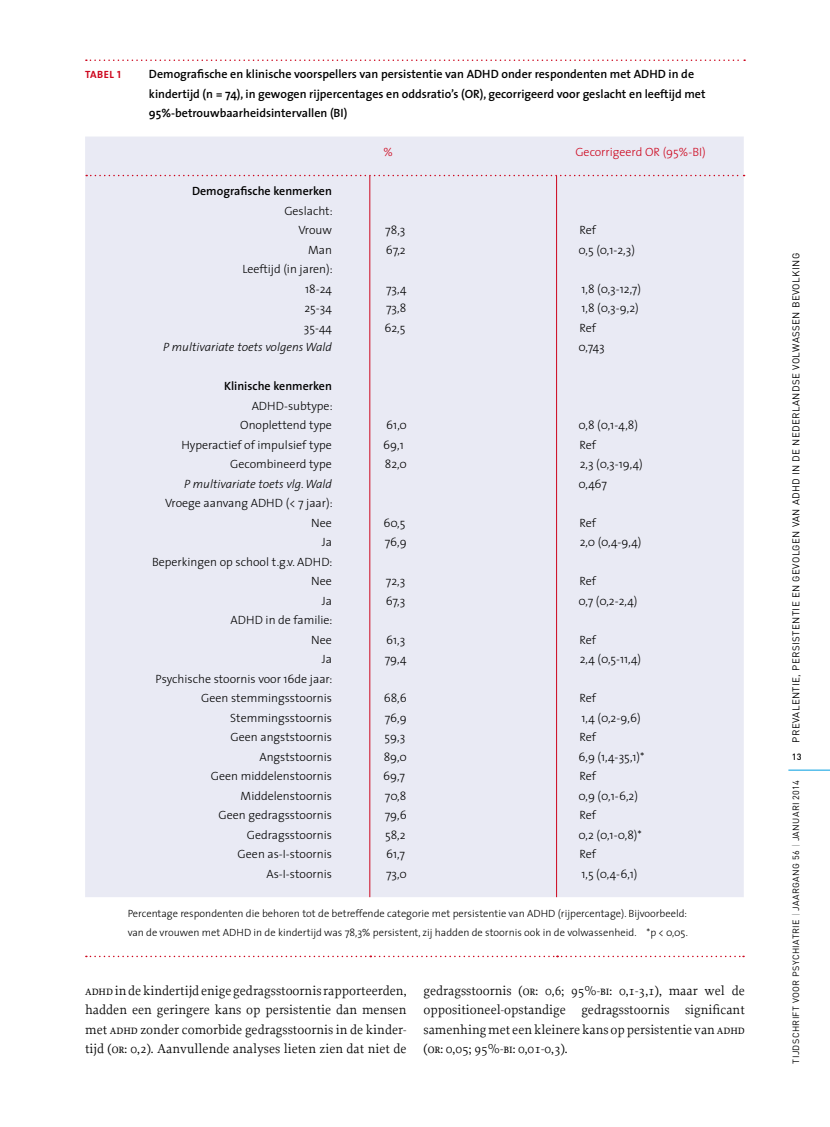
<style>
.page{position:relative;width:830px;height:1127px;background:#fff}
.page>*{position:absolute;margin:0;border:0;box-sizing:border-box;transform-origin:0 0}
.t1{font:13.5px/19.5px "Proforma";color:#000;text-align:justify}
.t2{font:300 12px/19.5px "The Sans";color:#000;text-align:right}
.t3{font:600 12px/19.5px "The Sans";color:#000}
.t4{font:italic 300 12px "The Sans";color:#000}
.t5{font:300 12px "The Sans";color:#cd071e}
.t6{font:300 10.5px/19.5px "The Sans";color:#000}
.t7{font:10.5px "The Sans Bold Caps";letter-spacing:.04em;color:#cd071e}
.t8{font:9.75px "DIN";letter-spacing:.04em;color:#000}
.t9{font:9px "DIN";letter-spacing:.04em;color:#000}
.t10{font:500 9px "DIN";color:#000}
.s1{font-family:"Proforma Book SC"}
.s2{color:#9c9e9f}
</style>
<div class="page">
<hr style="left:788px;top:770px;width:41px;height:1px;background:#009ee0">
<svg style="left:86px;top:59px;width:658px;height:2px"></svg>
<div style="left:85px;top:136px;width:658px;height:761px;background:#e9eaf4"></div>
<svg style="left:86px;top:955px;width:657px;height:2px"></svg>
<svg style="left:86px;top:175px;width:658px;height:1px"></svg>
<hr style="left:369px;top:175px;width:1px;height:722px;background:#cd071e">
<hr style="left:556px;top:175px;width:1px;height:722px;background:#cd071e">
<p class="t7" style="left:85px;top:66px;width:37px">TABEL 1</p>
<p class="t3" style="left:149px;top:64px;width:557px">Demografische en klinische voorspellers van persistentie van ADHD onder respondenten met ADHD in de kindertijd (n = 74), in gewogen rijpercentages en oddsratio’s (OR), gecorrigeerd voor geslacht en leeftijd met<br>95%-betrouwbaarheidsintervallen (BI)</p>
<p class="t5" style="left:383px;top:142px;width:11px">%</p>
<p class="t5" style="left:575px;top:142px;width:132px">Gecorrigeerd OR (95%-BI)</p>
<p class="t3" style="left:192px;top:181px;width:141px">Demografische kenmerken</p>
<p class="t2" style="left:284px;top:200px;width:50px">Geslacht:<br>Vrouw</p>
<p class="t2" style="left:385px;top:220px;width:22px">78,3</p>
<p class="t2" style="left:579px;top:220px;width:18px">Ref</p>
<p class="t2" style="left:308px;top:239px;width:25px">Man</p>
<p class="t2" style="left:385px;top:239px;width:21px">67,2</p>
<p class="t2" style="left:578px;top:239px;width:58px">0,5 (0,1-2,3)</p>
<p class="t2" style="left:242px;top:259px;width:92px">Leeftijd (in jaren):<br>18-24</p>
<p class="t2" style="left:386px;top:278px;width:22px">73,4</p>
<p class="t2" style="left:581px;top:278px;width:61px">1,8 (0,3-12,7)</p>
<p class="t2" style="left:304px;top:298px;width:29px">25-34</p>
<p class="t2" style="left:386px;top:298px;width:22px">73,8</p>
<p class="t2" style="left:581px;top:298px;width:59px">1,8 (0,3-9,2)</p>
<p class="t2" style="left:304px;top:317px;width:30px">35-44</p>
<p class="t2" style="left:384px;top:317px;width:22px">62,5</p>
<p class="t2" style="left:579px;top:317px;width:18px">Ref</p>
<p class="t4" style="left:163px;top:337px;width:170px">P multivariate toets volgens Wald</p>
<p class="t2" style="left:578px;top:337px;width:28px">0,743</p>
<p class="t3" style="left:224px;top:376px;width:109px">Klinische kenmerken</p>
<p class="t2" style="left:240px;top:395px;width:94px">ADHD-subtype:<br>Onoplettend type</p>
<p class="t2" style="left:386px;top:415px;width:22px">61,0</p>
<p class="t2" style="left:578px;top:415px;width:61px">0,8 (0,1-4,8)</p>
<p class="t2" style="left:181px;top:434px;width:152px">Hyperactief of impulsief type</p>
<p class="t2" style="left:383px;top:434px;width:22px">69,1</p>
<p class="t2" style="left:579px;top:434px;width:18px">Ref</p>
<p class="t2" style="left:230px;top:454px;width:103px">Gecombineerd type</p>
<p class="t2" style="left:385px;top:454px;width:23px">82,0</p>
<p class="t2" style="left:579px;top:454px;width:65px">2,3 (0,3-19,4)</p>
<p class="t4" style="left:184px;top:474px;width:149px">P multivariate toets vlg. Wald</p>
<p class="t2" style="left:578px;top:473px;width:30px">0,467</p>
<p class="t2" style="left:165px;top:493px;width:169px">Vroege aanvang ADHD (&lt; 7 jaar):<br>Nee</p>
<p class="t2" style="left:383px;top:512px;width:24px">60,5</p>
<p class="t2" style="left:579px;top:512px;width:18px">Ref</p>
<p class="t2" style="left:322px;top:532px;width:12px">Ja</p>
<p class="t2" style="left:384px;top:532px;width:23px">76,9</p>
<p class="t2" style="left:579px;top:532px;width:63px">2,0 (0,4-9,4)</p>
<p class="t2" style="left:152px;top:551px;width:182px">Beperkingen op school t.g.v. ADHD:<br>Nee</p>
<p class="t2" style="left:386px;top:571px;width:21px">72,3</p>
<p class="t2" style="left:579px;top:571px;width:18px">Ref</p>
<p class="t2" style="left:321px;top:590px;width:12px">Ja</p>
<p class="t2" style="left:385px;top:590px;width:21px">67,3</p>
<p class="t2" style="left:578px;top:590px;width:60px">0,7 (0,2-2,4)</p>
<p class="t2" style="left:230px;top:610px;width:103px">ADHD in de familie:<br>Nee</p>
<p class="t2" style="left:386px;top:629px;width:21px">61,3</p>
<p class="t2" style="left:579px;top:629px;width:18px">Ref</p>
<p class="t2" style="left:321px;top:649px;width:12px">Ja</p>
<p class="t2" style="left:384px;top:649px;width:23px">79,4</p>
<p class="t2" style="left:579px;top:649px;width:63px">2,4 (0,5-11,4)</p>
<p class="t2" style="left:155px;top:668px;width:178px">Psychische stoornis voor 16de jaar:<br>Geen stemmingsstoornis</p>
<p class="t2" style="left:383px;top:688px;width:25px">68,6</p>
<p class="t2" style="left:579px;top:688px;width:18px">Ref</p>
<p class="t2" style="left:230px;top:707px;width:103px">Stemmingsstoornis</p>
<p class="t2" style="left:384px;top:707px;width:23px">76,9</p>
<p class="t2" style="left:581px;top:707px;width:61px">1,4 (0,2-9,6)</p>
<p class="t2" style="left:230px;top:727px;width:103px">Geen angststoornis</p>
<p class="t2" style="left:384px;top:727px;width:22px">59,3</p>
<p class="t2" style="left:579px;top:727px;width:18px">Ref</p>
<p class="t2" style="left:259px;top:746px;width:74px">Angststoornis</p>
<p class="t2" style="left:383px;top:746px;width:25px">89,0</p>
<p class="t2" style="left:578px;top:746px;width:67px">6,9 (1,4-35,1)*</p>
<p class="t2" style="left:211px;top:766px;width:123px">Geen middelenstoornis</p>
<p class="t2" style="left:383px;top:766px;width:23px">69,7</p>
<p class="t2" style="left:579px;top:766px;width:18px">Ref</p>
<p class="t2" style="left:240px;top:785px;width:93px">Middelenstoornis</p>
<p class="t2" style="left:384px;top:785px;width:23px">70,8</p>
<p class="t2" style="left:578px;top:785px;width:61px">0,9 (0,1-6,2)</p>
<p class="t2" style="left:218px;top:805px;width:115px">Geen gedragsstoornis</p>
<p class="t2" style="left:384px;top:805px;width:23px">79,6</p>
<p class="t2" style="left:579px;top:805px;width:18px">Ref</p>
<p class="t2" style="left:247px;top:824px;width:87px">Gedragsstoornis</p>
<p class="t2" style="left:385px;top:824px;width:22px">58,2</p>
<p class="t2" style="left:578px;top:824px;width:65px">0,2 (0,1-0,8)*</p>
<p class="t2" style="left:237px;top:844px;width:96px">Geen as-I-stoornis</p>
<p class="t2" style="left:386px;top:844px;width:20px">61,7</p>
<p class="t2" style="left:579px;top:844px;width:18px">Ref</p>
<p class="t2" style="left:266px;top:863px;width:67px">As-I-stoornis</p>
<p class="t2" style="left:386px;top:863px;width:22px">73,0</p>
<p class="t2" style="left:581px;top:863px;width:57px">1,5 (0,4-6,1)</p>
<p class="t6" style="left:128px;top:903px;width:561px">Percentage respondenten die behoren tot de betreffende categorie met persistentie van ADHD (rijpercentage). Bijvoorbeeld: van de vrouwen met ADHD in de kindertijd was 78,3% persistent, zij hadden de stoornis ook in de volwassenheid. *p &lt; 0,05.</p>
<p class="t1" style="left:85px;top:980px;width:323px"><span class="s1">adhd</span> in de kindertijd enige gedragsstoornis rapporteerden, hadden een geringere kans op persistentie dan mensen met <span class="s1">adhd</span> zonder comorbide gedragsstoornis in de kinder&shy;tijd (<span class="s1">or</span>: 0,2). Aanvullende analyses lieten zien dat niet de</p>
<p class="t1" style="left:423px;top:980px;width:323px">gedragsstoornis (<span class="s1">or</span>: 0,6; 95%-<span class="s1">bi</span>: 0,1-3,1), maar wel de oppositioneel-opstandige gedragsstoornis significant samenhing met een kleinere kans op persistentie van <span class="s1">adhd </span>(<span class="s1">or</span>: 0,05; 95%-<span class="s1">bi</span>: 0,01-0,3).</p>
<p class="t8" style="left:789px;top:742px;width:491px;rotate:-90deg">PREVALENTIE, PERSISTENTIE EN GEVOLGEN VAN ADHD IN DE NEDERLANDSE VOLWASSEN BEVOLKING</p>
<p class="t10" style="left:791px;top:751px;width:11px">13</p>
<p class="t9" style="left:789px;top:1063px;width:285px;rotate:-90deg">TIJDSCHRIFT VOOR PSYCHIATRIE <span class="s2">|</span> JAARGANG 56 <span class="s2">|</span> JANUARI 2014</p>
</div>
